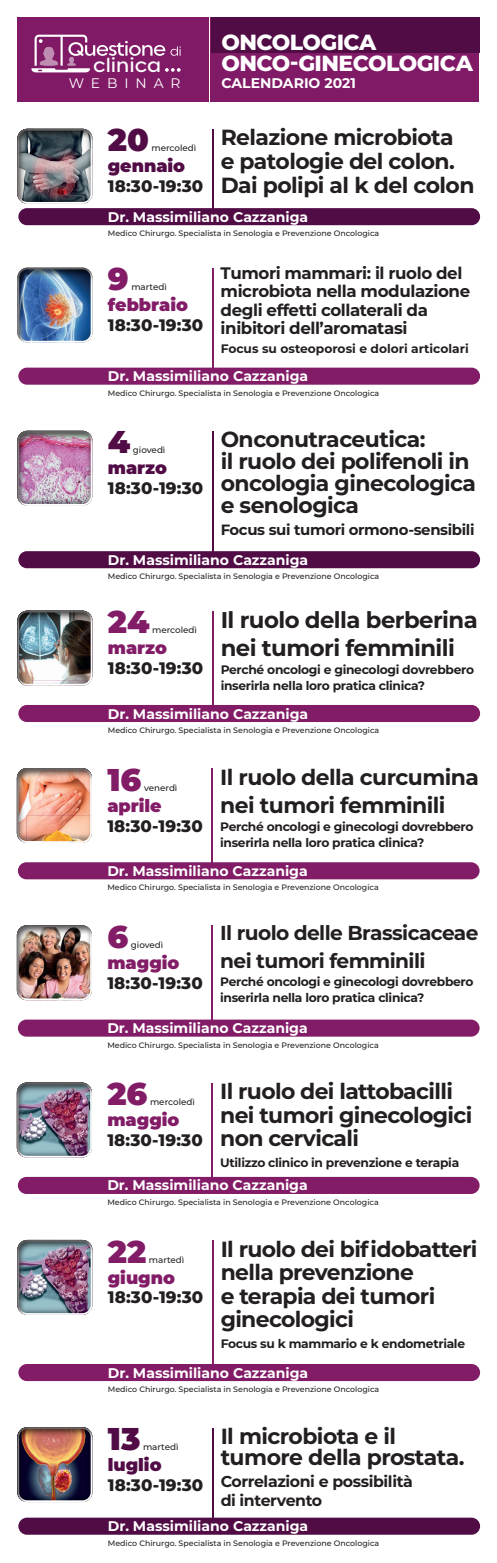
<style>
.page{position:relative;width:497px;height:1563px;background:#fff}
.page>*{position:absolute;margin:0;border:0;box-sizing:border-box;transform-origin:0 0}
.t1{font:900 31.5px "Montserrat";color:#821c67}
.t2{font:900 31.5px "Montserrat";color:#510b45}
.t3{font:700 22.75px/28px "Montserrat";letter-spacing:-.025em;color:#231f20}
.t4{font:700 21.88px/23.6px "Montserrat";letter-spacing:-.025em;color:#231f20}
.t5{font:800 21.88px/21.9px "Montserrat";letter-spacing:-.025em;color:#fff}
.t6{font:600 20.82px "Regulator Nova";color:#fff}
.t7{font:700 20.12px/28px "Montserrat";letter-spacing:-.03em;color:#231f20}
.t8{font:900 17.5px "Montserrat";color:#821c67}
.t9{font:900 17.5px "Montserrat";color:#510b45}
.t10{font:800 16.62px "Montserrat";letter-spacing:.01em;color:#231f20}
.t11{font:700 16.62px/18.4px "Montserrat";letter-spacing:-.025em;color:#231f20}
.t12{font:700 15.75px/18.9px "Montserrat";letter-spacing:-.025em;color:#231f20}
.t13{font:700 14.88px "Montserrat";letter-spacing:-.025em;color:#231f20}
.t14{font:700 14px "Montserrat";color:#fff}
.t15{font:13.83px "Montserrat";letter-spacing:.5em;color:#fff}
.t16{font:700 12.25px/15.8px "Montserrat";letter-spacing:-.025em;color:#231f20}
.t17{font:700 12.25px "Montserrat";color:#231f20}
.t18{font:500 8.75px "Montserrat";color:#231f20}
.t19{font:500 7.88px "Montserrat";color:#231f20}
</style>
<div class="page">
<div style="left:18px;top:368px;width:461px;height:17px;background:#821c67;border-radius:9px"></div>
<div style="left:16px;top:267px;width:77px;height:76px;background:#231f20;opacity:.75"></div>
<hr style="left:211px;top:268px;width:2px;height:102px;background:#821c67">
<div style="left:18px;top:705px;width:461px;height:17px;background:#821c67;border-radius:9px"></div>
<div style="left:16px;top:610px;width:77px;height:76px;background:#231f20;opacity:.75"></div>
<hr style="left:211px;top:611px;width:2px;height:94px;background:#821c67">
<div style="left:18px;top:862px;width:461px;height:17px;background:#821c67;border-radius:9px"></div>
<div style="left:16px;top:767px;width:77px;height:76px;background:#231f20;opacity:.75"></div>
<hr style="left:211px;top:768px;width:2px;height:95px;background:#821c67">
<div style="left:18px;top:1019px;width:461px;height:17px;background:#821c67;border-radius:9px"></div>
<div style="left:16px;top:924px;width:77px;height:77px;background:#231f20;opacity:.75"></div>
<hr style="left:211px;top:926px;width:2px;height:94px;background:#821c67">
<div style="left:18px;top:1177px;width:461px;height:17px;background:#821c67;border-radius:9px"></div>
<div style="left:16px;top:1082px;width:77px;height:76px;background:#231f20;opacity:.75"></div>
<hr style="left:211px;top:1083px;width:2px;height:94px;background:#821c67">
<div style="left:18px;top:1364px;width:461px;height:17px;background:#821c67;border-radius:9px"></div>
<div style="left:16px;top:1239px;width:77px;height:76px;background:#231f20;opacity:.75"></div>
<hr style="left:211px;top:1240px;width:2px;height:124px;background:#821c67">
<div style="left:18px;top:208px;width:461px;height:17px;background:#510b45;border-radius:9px"></div>
<div style="left:16px;top:128px;width:77px;height:76px;background:#231f20;opacity:.75"></div>
<hr style="left:211px;top:129px;width:2px;height:82px;background:#510b45">
<div style="left:17px;top:17px;width:461px;height:85px;background:#801a66"></div>
<svg style="left:31px;top:35px;width:149px;height:37px"></svg>
<div style="left:190px;top:17px;width:20px;height:86px;background:#fff"></div>
<div style="left:190px;top:17px;width:19px;height:85px;background:#801a66"></div>
<div style="left:16px;top:1426px;width:77px;height:76px;background:#231f20;opacity:.75"></div>
<hr style="left:211px;top:1427px;width:2px;height:92px;background:#510b45">
<div style="left:18px;top:1517px;width:461px;height:17px;background:#510b45;border-radius:9px"></div>
<div style="left:16px;top:430px;width:77px;height:76px;background:#231f20;opacity:.75"></div>
<hr style="left:211px;top:431px;width:2px;height:124px;background:#510b45">
<div style="left:18px;top:551px;width:461px;height:17px;background:#510b45;border-radius:9px"></div>
<div style="left:211px;top:17px;width:268px;height:36px;background:#510b45"></div>
<h3 class="t6" style="left:93px;top:53px;width:69px">clinica</h3>
<h3 class="t15" style="left:69px;top:73px;width:113px">WEBINAR</h3>
<h1 class="t2" style="left:108px;top:116px;width:42px">20</h1>
<p class="t18" style="left:151px;top:142px;width:46px">mercoledì</p>
<h3 class="t9" style="left:108px;top:153px;width:79px">gennaio</h3>
<h3 class="t10" style="left:108px;top:174px;width:97px">18:30-19:30</h3>
<h3 class="t5" style="left:221px;top:30px;width:253px">ONCOLOGICA<br>ONCO-GINECOLOGICA</h3>
<h3 class="t14" style="left:221px;top:73px;width:136px">CALENDARIO 2021</h3>
<h3 class="t4" style="left:220px;top:124px;width:255px;line-height:23.9px">Relazione microbiota<br>e patologie del colon.<br>Dai polipi al k del colon</h3>
<h3 class="t14" style="left:108px;top:207px;width:202px">Dr. Massimiliano Cazzaniga</h3>
<p class="t19" style="left:108px;top:228px;width:272px">Medico Chirurgo. Specialista in Senologia e Prevenzione Oncologica</p>
<h1 class="t1" style="left:108px;top:255px;width:22px">9</h1>
<p class="t18" style="left:131px;top:281px;width:37px">martedì</p>
<h3 class="t8" style="left:108px;top:292px;width:81px">febbraio</h3>
<h3 class="t10" style="left:108px;top:313px;width:97px">18:30-19:30</h3>
<h3 class="t11" style="left:220px;top:263px;width:251px">Tumori mammari: il ruolo del microbiota nella modulazione degli effetti collaterali da inibitori dell’aromatasi</h3>
<h3 class="t17" style="left:220px;top:339px;width:249px">Focus su osteoporosi e dolori articolari</h3>
<h3 class="t14" style="left:108px;top:366px;width:202px">Dr. Massimiliano Cazzaniga</h3>
<p class="t19" style="left:108px;top:387px;width:272px">Medico Chirurgo. Specialista in Senologia e Prevenzione Oncologica</p>
<h3 class="t4" style="left:220px;top:427px;width:256px;line-height:21.9px">Onconutraceutica:<br>il ruolo dei polifenoli in oncologia ginecologica e senologica</h3>
<h3 class="t13" style="left:220px;top:519px;width:255px">Focus sui tumori ormono-sensibili</h3>
<h3 class="t14" style="left:108px;top:550px;width:202px">Dr. Massimiliano Cazzaniga</h3>
<p class="t19" style="left:108px;top:571px;width:272px">Medico Chirurgo. Specialista in Senologia e Prevenzione Oncologica</p>
<h1 class="t2" style="left:108px;top:418px;width:24px">4</h1>
<p class="t18" style="left:133px;top:444px;width:34px">giovedì</p>
<h3 class="t9" style="left:108px;top:455px;width:61px">marzo</h3>
<h3 class="t10" style="left:108px;top:476px;width:97px">18:30-19:30</h3>
<h1 class="t1" style="left:108px;top:598px;width:43px">24</h1>
<p class="t18" style="left:152px;top:624px;width:46px">mercoledì</p>
<h3 class="t8" style="left:108px;top:635px;width:61px">marzo</h3>
<h3 class="t10" style="left:108px;top:656px;width:97px">18:30-19:30</h3>
<h2 class="t3" style="left:220px;top:605px;width:258px">Il ruolo della berberina nei tumori femminili</h2>
<h3 class="t16" style="left:220px;top:661px;width:254px">Perché oncologi e ginecologi dovrebbero inserirla nella loro pratica clinica?</h3>
<h3 class="t14" style="left:108px;top:703px;width:202px">Dr. Massimiliano Cazzaniga</h3>
<p class="t19" style="left:108px;top:724px;width:272px">Medico Chirurgo. Specialista in Senologia e Prevenzione Oncologica</p>
<h1 class="t1" style="left:107px;top:756px;width:35px">16</h1>
<p class="t18" style="left:144px;top:781px;width:35px">venerdì</p>
<h3 class="t8" style="left:107px;top:792px;width:56px">aprile</h3>
<h3 class="t10" style="left:107px;top:813px;width:97px">18:30-19:30</h3>
<h3 class="t4" style="left:220px;top:761px;width:260px;line-height:28px">Il ruolo della curcumina nei tumori femminili</h3>
<h3 class="t16" style="left:220px;top:818px;width:254px">Perché oncologi e ginecologi dovrebbero inserirla nella loro pratica clinica?</h3>
<h3 class="t14" style="left:107px;top:861px;width:202px">Dr. Massimiliano Cazzaniga</h3>
<p class="t19" style="left:107px;top:882px;width:272px">Medico Chirurgo. Specialista in Senologia e Prevenzione Oncologica</p>
<h1 class="t1" style="left:107px;top:913px;width:22px">6</h1>
<p class="t18" style="left:131px;top:938px;width:34px">giovedì</p>
<h3 class="t8" style="left:107px;top:949px;width:74px">maggio</h3>
<h3 class="t10" style="left:107px;top:970px;width:97px">18:30-19:30</h3>
<h3 class="t7" style="left:220px;top:918px;width:260px">Il ruolo delle Brassicaceae nei tumori femminili</h3>
<h3 class="t16" style="left:220px;top:973px;width:254px">Perché oncologi e ginecologi dovrebbero inserirla nella loro pratica clinica?</h3>
<h3 class="t14" style="left:107px;top:1018px;width:202px">Dr. Massimiliano Cazzaniga</h3>
<p class="t19" style="left:107px;top:1039px;width:272px">Medico Chirurgo. Specialista in Senologia e Prevenzione Oncologica</p>
<h1 class="t1" style="left:107px;top:1070px;width:41px">26</h1>
<p class="t18" style="left:150px;top:1096px;width:46px">mercoledì</p>
<h3 class="t8" style="left:107px;top:1107px;width:74px">maggio</h3>
<h3 class="t10" style="left:107px;top:1128px;width:97px">18:30-19:30</h3>
<h3 class="t4" style="left:220px;top:1078px;width:253px">Il ruolo dei lattobacilli nei tumori ginecologici non cervicali</h3>
<h3 class="t16" style="left:220px;top:1154px;width:240px">Utilizzo clinico in prevenzione e terapia</h3>
<h3 class="t14" style="left:107px;top:1175px;width:202px">Dr. Massimiliano Cazzaniga</h3>
<p class="t19" style="left:107px;top:1196px;width:272px">Medico Chirurgo. Specialista in Senologia e Prevenzione Oncologica</p>
<h1 class="t1" style="left:108px;top:1227px;width:40px">22</h1>
<p class="t18" style="left:149px;top:1253px;width:37px">martedì</p>
<h3 class="t8" style="left:108px;top:1264px;width:69px">giugno</h3>
<h3 class="t10" style="left:108px;top:1285px;width:97px">18:30-19:30</h3>
<h3 class="t4" style="left:220px;top:1236px;width:258px">Il ruolo dei bifidobatteri nella prevenzione<br>e terapia dei tumori ginecologici</h3>
<h3 class="t16" style="left:220px;top:1335px;width:245px">Focus su k mammario e k endometriale</h3>
<h3 class="t14" style="left:108px;top:1362px;width:202px">Dr. Massimiliano Cazzaniga</h3>
<p class="t19" style="left:108px;top:1383px;width:272px">Medico Chirurgo. Specialista in Senologia e Prevenzione Oncologica</p>
<h3 class="t4" style="left:220px;top:1423px;width:245px;line-height:21.9px">Il microbiota e il tumore della prostata.</h3>
<h3 class="t12" style="left:220px;top:1471px;width:193px">Correlazioni e possibilità di intervento</h3>
<h3 class="t14" style="left:108px;top:1516px;width:202px">Dr. Massimiliano Cazzaniga</h3>
<p class="t19" style="left:108px;top:1537px;width:272px">Medico Chirurgo. Specialista in Senologia e Prevenzione Oncologica</p>
<h1 class="t2" style="left:108px;top:1415px;width:34px">13</h1>
<p class="t18" style="left:143px;top:1440px;width:37px">martedì</p>
<h3 class="t9" style="left:108px;top:1451px;width:55px">luglio</h3>
<h3 class="t10" style="left:108px;top:1472px;width:97px">18:30-19:30</h3>
</div>
